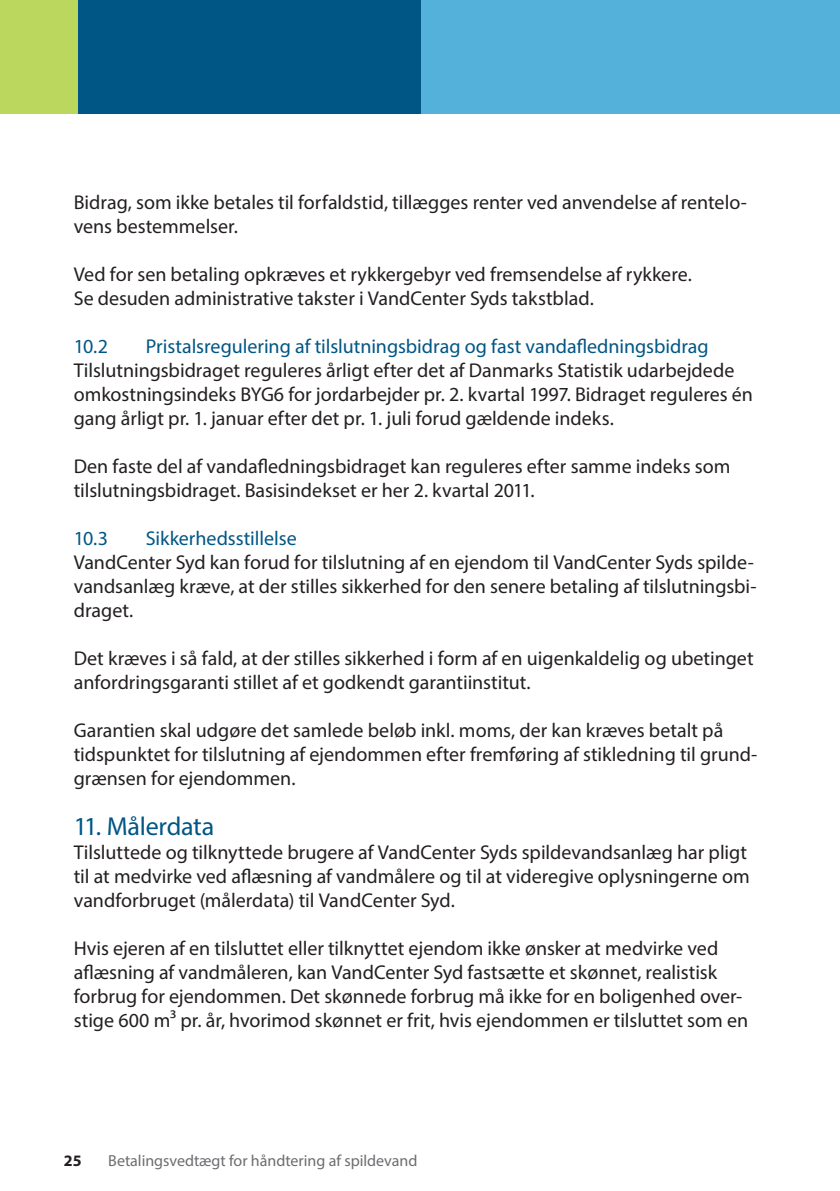
<style>
.page{position:relative;width:840px;height:1191px;background:#fff}
.page>*{position:absolute;margin:0;border:0;box-sizing:border-box;transform-origin:0 0}
.VCS_brød{font:26px "Myriad Pro";letter-spacing:-.01em;color:#005685}
.VCS_brød-2{font:20px/24px "Myriad Pro";color:#231f20}
.VCS_brød-3{font:20px "Myriad Pro";letter-spacing:-.005em;color:#005685}
.t1{font:16px "Myriad Pro";color:#6c6d70}
.t2{font:700 16px "Myriad Pro";color:#231f20}
</style>
<div class="page">
<div style="left:1px;top:0;width:838px;height:113px;background:#54b2da"></div>
<div style="left:1px;top:0;width:77px;height:113px;background:#bbd75e"></div>
<div style="left:78px;top:0;width:342px;height:113px;background:#005685"></div>
<hr style="left:0;top:0;width:1px;height:113px;background:#bbd75e">
<p class="VCS_brød-2" style="left:74px;top:190px;width:674px">Bidrag, som ikke betales til forfaldstid, tillægges renter ved anvendelse af rentelo&shy;vens bestemmelser.</p>
<p class="VCS_brød-2" style="left:74px;top:262px;width:619px">Ved for sen betaling opkræves et rykkergebyr ved fremsendelse af rykkere.<br>Se desuden administrative takster i VandCenter Syds takstblad.</p>
<p class="VCS_brød-3" style="left:74px;top:334px;width:36px">10.2</p>
<p class="VCS_brød-3" style="left:146px;top:334px;width:564px">Pristalsregulering af tilslutningsbidrag og fast vandafledningsbidrag</p>
<p class="VCS_brød-2" style="left:74px;top:358px;width:680px">Tilslutningsbidraget reguleres årligt efter det af Danmarks Statistik udarbejdede omkostningsindeks BYG6 for jordarbejder pr. 2. kvartal 1997. Bidraget reguleres én gang årligt pr. 1. januar efter det pr. 1. juli forud gældende indeks.</p>
<p class="VCS_brød-2" style="left:74px;top:454px;width:658px">Den faste del af vandafledningsbidraget kan reguleres efter samme indeks som tilslutningsbidraget. Basisindekset er her 2. kvartal 2011.</p>
<p class="VCS_brød-3" style="left:74px;top:526px;width:36px">10.3</p>
<p class="VCS_brød-3" style="left:146px;top:526px;width:152px">Sikkerhedsstillelse</p>
<p class="VCS_brød-2" style="left:74px;top:550px;width:684px">VandCenter Syd kan forud for tilslutning af en ejendom til VandCenter Syds spilde&shy;vandsanlæg kræve, at der stilles sikkerhed for den senere betaling af tilslutningsbi&shy;draget.</p>
<p class="VCS_brød-2" style="left:74px;top:646px;width:681px">Det kræves i så fald, at der stilles sikkerhed i form af en uigenkaldelig og ubetinget anfordringsgaranti stillet af et godkendt garantiinstitut.</p>
<p class="VCS_brød-2" style="left:74px;top:718px;width:684px">Garantien skal udgøre det samlede beløb inkl. moms, der kan kræves betalt på tidspunktet for tilslutning af ejendommen efter fremføring af stikledning til grund&shy;grænsen for ejendommen.</p>
<p class="VCS_brød" style="left:74px;top:810px;width:142px">11. Målerdata</p>
<p class="VCS_brød-2" style="left:74px;top:840px;width:677px">Tilsluttede og tilknyttede brugere af VandCenter Syds spildevandsanlæg har pligt til at medvirke ved aflæsning af vandmålere og til at videregive oplysningerne om vandforbruget (målerdata) til VandCenter Syd.</p>
<p class="VCS_brød-2" style="left:74px;top:936px;width:675px">Hvis ejeren af en tilsluttet eller tilknyttet ejendom ikke ønsker at medvirke ved aflæsning af vandmåleren, kan VandCenter Syd fastsætte et skønnet, realistisk forbrug for ejendommen. Det skønnede forbrug må ikke for en boligenhed over&shy;stige 600 m3 pr. år, hvorimod skønnet er frit, hvis ejendommen er tilsluttet som en</p>
<p class="t2" style="left:64px;top:1150px;width:19px">25</p>
<p class="t1" style="left:108px;top:1150px;width:310px">Betalingsvedtægt for håndtering af spildevand</p>
</div>
